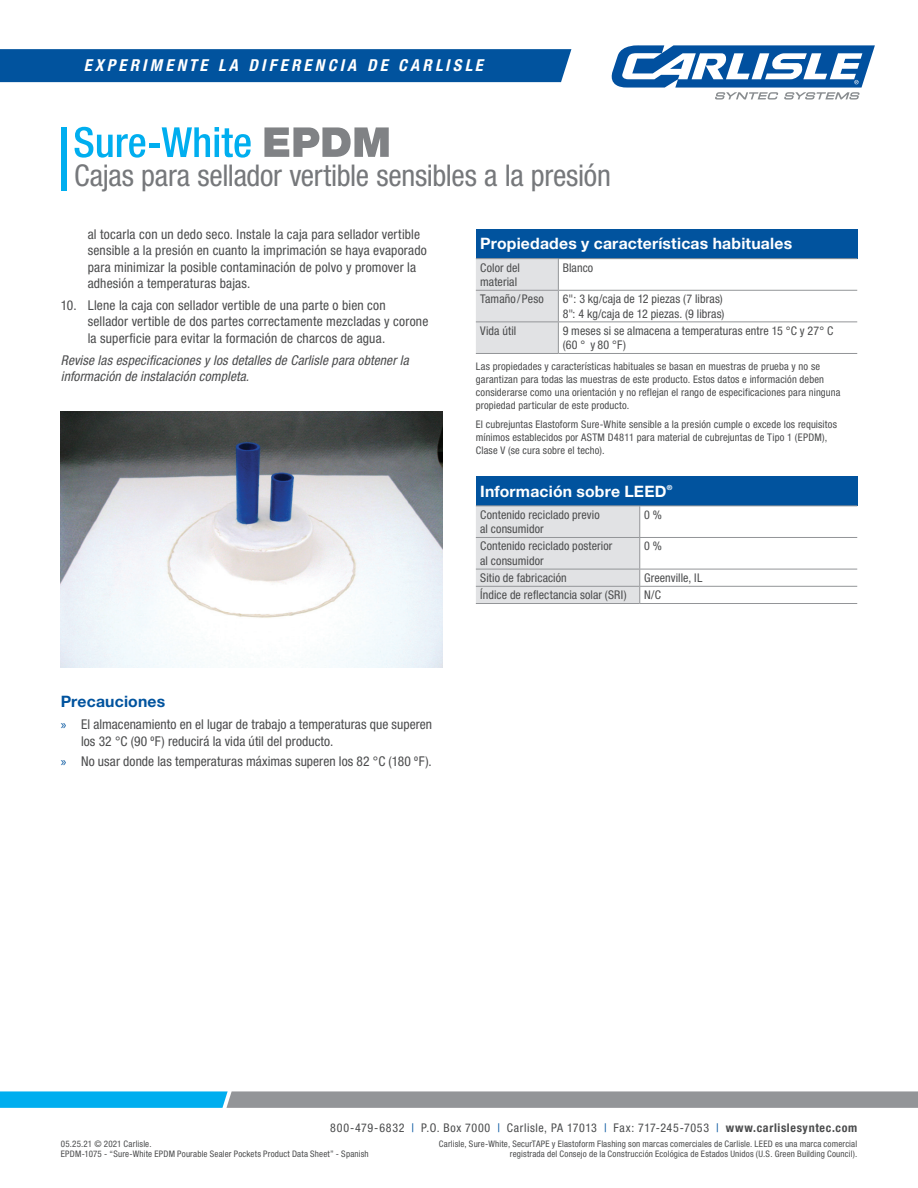
<style>
.page{position:relative;width:918px;height:1188px;background:#fff}
.page>*{position:absolute;margin:0;border:0;box-sizing:border-box;transform-origin:0 0}
.t1{font:condensed 30px "Helvetica Neue LT Std";letter-spacing:-.01em;color:#76787b}
.t2{font:italic 700 condensed 16.5px "Helvetica Neue LT Std";letter-spacing:.2em;color:#fff}
.t3{font:700 15.75px "Helvetica Neue LT Std";letter-spacing:.015em;color:#fff}
.t4{font:700 15.75px "Helvetica Neue LT Std";letter-spacing:.01em;color:#01539e}
.t5{font:condensed 13.5px/16.5px "Helvetica Neue LT Std";letter-spacing:.01em;color:#4b4c4d}
.t6{font:italic condensed 13.5px/16.5px "Helvetica Neue LT Std";letter-spacing:.01em;color:#4b4c4d}
.t7{font:condensed 12px/14.4px "Helvetica Neue LT Std";letter-spacing:.01em;color:#4b4c4d}
.t8{font:condensed 12px "Helvetica Neue LT Std";letter-spacing:.05em;color:#4b4c4d}
.t9{font:condensed 10.5px/12.8px "Helvetica Neue LT Std";letter-spacing:.015em;color:#4b4c4d}
.t10{font:condensed 9px/10.5px "Helvetica Neue LT Std";letter-spacing:.02em;color:#4b4c4d;text-align:right}
.t11{font:700 7.05px "Helvetica Neue LT Std";color:#fff}
.s1{font-family:"Myriad Pro";font-stretch:normal;color:#01539e}
.s2{color:#01539e}
.s3{font-weight:700}
</style>
<div class="page">
<div style="left:0;top:49px;width:571px;height:33px;background:#01539e"></div>
<svg style="left:612px;top:45px;width:263px;height:55px"></svg>
<svg style="left:0;top:1091px;width:918px;height:17px;background:#749eb0"></svg>
<div style="left:476px;top:229px;width:381px;height:30px;background:#01539e"></div>
<div style="left:476px;top:259px;width:82px;height:94px;background:#e1e2e4"></div>
<hr style="left:476px;top:258px;width:82px;height:1px;background:#939598">
<hr style="left:558px;top:258px;width:299px;height:1px;background:#939598">
<hr style="left:558px;top:259px;width:1px;height:31px;background:#939598">
<hr style="left:476px;top:290px;width:82px;height:1px;background:#939598">
<hr style="left:558px;top:290px;width:299px;height:1px;background:#939598">
<hr style="left:558px;top:291px;width:1px;height:31px;background:#939598">
<hr style="left:476px;top:322px;width:82px;height:1px;background:#939598">
<hr style="left:558px;top:322px;width:299px;height:1px;background:#939598">
<hr style="left:558px;top:322px;width:1px;height:31px;background:#939598">
<hr style="left:476px;top:353px;width:82px;height:1px;background:#939598">
<hr style="left:558px;top:353px;width:299px;height:1px;background:#939598">
<svg style="left:264px;top:127px;width:125px;height:30px"></svg>
<svg style="left:75px;top:127px;width:70px;height:31px"></svg>
<hr style="left:150px;top:143px;width:10px;height:4px;background:#00aeef">
<svg style="left:162px;top:127px;width:89px;height:31px"></svg>
<div style="left:61px;top:127px;width:6px;height:63px;background:#00aeef"></div>
<div style="left:476px;top:476px;width:381px;height:30px;background:#01539e"></div>
<hr style="left:640px;top:506px;width:217px;height:1px;background:#939598">
<hr style="left:640px;top:537px;width:217px;height:1px;background:#939598">
<hr style="left:640px;top:569px;width:217px;height:1px;background:#939598">
<hr style="left:640px;top:586px;width:217px;height:1px;background:#939598">
<div style="left:476px;top:506px;width:164px;height:97px;background:#e1e2e4"></div>
<hr style="left:476px;top:603px;width:164px;height:1px;background:#939598">
<hr style="left:640px;top:603px;width:217px;height:1px;background:#939598">
<img style="left:61px;top:412px;width:381px;height:255px">
<p class="t2" style="left:84px;top:55px;width:401px">EXPERIMENTE LA DIFERENCIA DE CARLISLE</p>
<p class="t1" style="left:74px;top:158px;width:538px">Cajas para sellador vertible sensibles a la presión</p>
<p class="t5" style="left:88px;top:225px;width:341px">al tocarla con un dedo seco. Instale la caja para sellador vertible sensible a la presión en cuanto la imprimación se haya evaporado para minimizar la posible contaminación de polvo y promover la adhesión a temperaturas bajas.</p>
<p class="t5" style="left:88px;top:297px;width:342px;text-indent:-27px">10. Llene la caja con sellador vertible de una parte o bien con sellador vertible de dos partes correctamente mezcladas y corone la superficie para evitar la formación de charcos de agua.</p>
<p class="t6" style="left:61px;top:352px;width:350px">Revise las especificaciones y los detalles de Carlisle para obtener la información de instalación completa.</p>
<p class="t4" style="left:61px;top:692px;width:106px">Precauciones</p>
<p class="t5" style="left:81px;top:716px;width:353px;text-indent:-20px"><span class="s1">»</span> El almacenamiento en el lugar de trabajo a temperaturas que superen los 32 °C (90 ºF) reducirá la vida útil del producto.</p>
<p class="t5" style="left:61px;top:753px;width:373px"><span class="s1">»</span> No usar donde las temperaturas máximas superen los 82 °C (180 ºF).</p>
<p class="t3" style="left:480px;top:234px;width:313px">Propiedades y características habituales</p>
<p class="t7" style="left:480px;top:260px;width:41px">Color del material</p>
<p class="t7" style="left:563px;top:260px;width:32px">Blanco</p>
<p class="t7" style="left:480px;top:292px;width:65px">Tamaño/Peso</p>
<p class="t7" style="left:563px;top:292px;width:162px">6": 3 kg/caja de 12 piezas (7 libras)</p>
<p class="t7" style="left:563px;top:306px;width:163px">8": 4 kg/caja de 12 piezas. (9 libras)</p>
<p class="t7" style="left:480px;top:323px;width:38px">Vida útil</p>
<p class="t7" style="left:563px;top:323px;width:272px">9 meses si se almacena a temperaturas entre 15 °C y 27° C (60 ° y 80 °F)</p>
<p class="t9" style="left:476px;top:360px;width:366px">Las propiedades y características habituales se basan en muestras de prueba y no se garantizan para todas las muestras de este producto. Estos datos e información deben considerarse como una orientación y no reflejan el rango de especificaciones para ninguna propiedad particular de este producto.</p>
<p class="t9" style="left:476px;top:418px;width:363px">El cubrejuntas Elastoform Sure-White sensible a la presión cumple o excede los requisitos mínimos establecidos por ASTM D4811 para material de cubrejuntas de Tipo 1 (EPDM),<br>Clase V (se cura sobre el techo).</p>
<p class="t3" style="left:480px;top:481px;width:188px">Información sobre LEED</p>
<p class="t11" style="left:667px;top:483px;width:7px">®</p>
<p class="t7" style="left:480px;top:507px;width:121px">Contenido reciclado previo al consumidor</p>
<p class="t7" style="left:644px;top:507px;width:19px">0 %</p>
<p class="t7" style="left:480px;top:539px;width:134px">Contenido reciclado posterior al consumidor</p>
<p class="t7" style="left:644px;top:539px;width:19px">0 %</p>
<p class="t7" style="left:480px;top:570px;width:88px">Sitio de fabricación</p>
<p class="t7" style="left:644px;top:570px;width:60px">Greenville, IL</p>
<p class="t7" style="left:480px;top:588px;width:148px">Índice de reflectancia solar (SRI)</p>
<p class="t7" style="left:644px;top:588px;width:18px">N/C</p>
<p class="t8" style="left:330px;top:1121px;width:528px">800-479-6832 <span class="s2">|</span> P.O. Box 7000 <span class="s2">|</span> Carlisle, PA 17013 <span class="s2">|</span> Fax: 717-245-7053 <span class="s2">|</span> <span class="s3">www.carlislesyntec.com</span></p>
<p class="t10" style="left:61px;top:1138px;width:92px">05.25.21 © 2021 Carlisle.</p>
<p class="t10" style="left:61px;top:1149px;width:310px">EPDM-1075 - “Sure-White EPDM Pourable Sealer Pockets Product Data Sheet” - Spanish</p>
<p class="t10" style="left:439px;top:1138px;width:420px">Carlisle, Sure-White, SecurTAPE y Elastoform Flashing son marcas comerciales de Carlisle. LEED es una marca comercial registrada del Consejo de la Construcción Ecológica de Estados Unidos (U.S. Green Building Council).</p>
</div>
